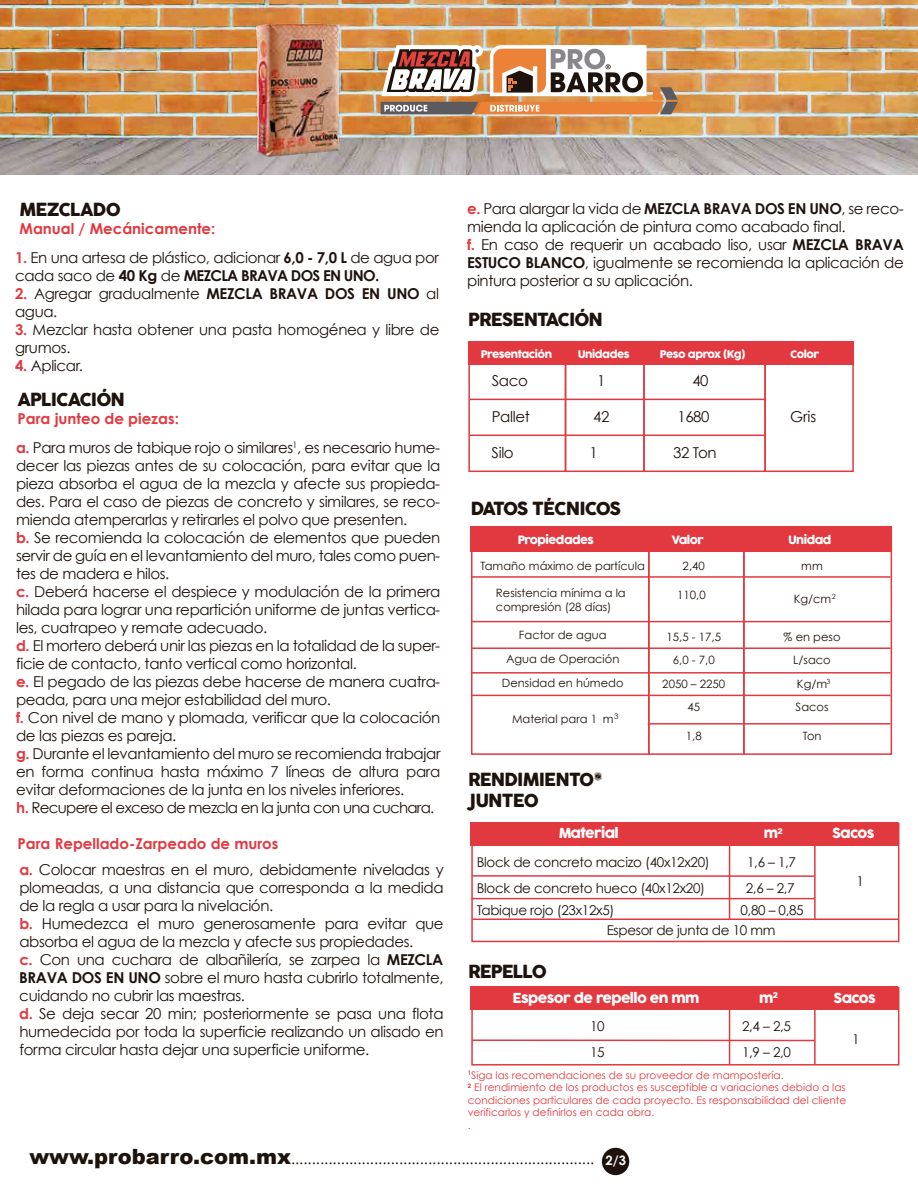
<style>
.page{position:relative;width:918px;height:1188px;background:#fff}
.page>*{position:absolute;margin:0;border:0;box-sizing:border-box;transform-origin:0 0}
.t1{font:17.7px/21px "Cocogoose";letter-spacing:-.05em;color:#1e120d}
.t2{font:17.7px "Cocogoose";letter-spacing:-.08em;color:#1e120d}
.t3{font:15px/18px "Century Gothic";letter-spacing:-.025em;color:#1e120d}
.t4{font:700 15px "Century Gothic";color:#e23940}
.t5{font:13.5px/26.4px "Century Gothic";letter-spacing:-.025em;color:#1e120d}
.t6{font:13.5px "Cocogoose";letter-spacing:-.05em;color:#fff}
.t7{font:11.4px/23.5px "Century Gothic";color:#1e120d;text-align:center}
.t8{font:11.25px "Cocogoose";letter-spacing:-.05em;color:#fff}
.t9{font:10.5px/12.6px "Century Gothic";color:#e23940}
.t10{font:10.2px "Cocogoose";letter-spacing:-.05em;color:#fff}
.t11{font:7.8px "Century Gothic";color:#1e120d}
.t12{font:7.05px "Century Gothic";color:#1e120d}
.s1{font-weight:700;color:#e23940}
.s2{font-weight:700}
.s3{font-family:"Arial";font-weight:900;font-size:21px}
</style>
<div class="page">
<img style="left:0;top:0;width:918px;height:175px">
<div style="left:468px;top:341px;width:386px;height:24px;background:#e23940"></div>
<div style="left:468px;top:342px;width:98px;height:130px;border:2px solid #e23940"></div>
<div style="left:565px;top:342px;width:80px;height:130px;border:2px solid #e23940"></div>
<div style="left:643px;top:342px;width:123px;height:130px;border:2px solid #e23940"></div>
<div style="left:764px;top:342px;width:90px;height:130px;border:2px solid #e23940"></div>
<hr style="left:470px;top:399px;width:295px;height:1px;background:#e23940">
<hr style="left:470px;top:435px;width:295px;height:1px;background:#e23940">
<div style="left:470px;top:822px;width:428px;height:24px;background:#e23940"></div>
<div style="left:471px;top:822px;width:428px;height:120px;border:2px solid #e23940"></div>
<div style="left:471px;top:526px;width:421px;height:26px;background:#e23940"></div>
<div style="left:471px;top:526px;width:179px;height:229px;border:2px solid #e23940"></div>
<div style="left:648px;top:526px;width:97px;height:229px;border:2px solid #e23940"></div>
<div style="left:743px;top:526px;width:149px;height:229px;border:2px solid #e23940"></div>
<hr style="left:472px;top:576px;width:419px;height:2px;background:#e23940">
<hr style="left:472px;top:621px;width:419px;height:1px;background:#e23940">
<hr style="left:472px;top:647px;width:419px;height:2px;background:#e23940">
<hr style="left:472px;top:672px;width:419px;height:2px;background:#e23940">
<hr style="left:472px;top:695px;width:419px;height:1px;background:#e23940">
<hr style="left:648px;top:723px;width:243px;height:2px;background:#e23940">
<hr style="left:472px;top:875px;width:343px;height:2px;background:#e23940">
<hr style="left:472px;top:919px;width:426px;height:1px;background:#e23940">
<hr style="left:471px;top:898px;width:344px;height:1px;background:#e23940">
<hr style="left:729px;top:842px;width:1px;height:78px;background:#e23940">
<hr style="left:814px;top:842px;width:2px;height:78px;background:#e23940">
<div style="left:470px;top:987px;width:428px;height:23px;background:#e23940"></div>
<div style="left:471px;top:987px;width:428px;height:79px;border:2px solid #e23940"></div>
<hr style="left:472px;top:1039px;width:343px;height:2px;background:#e23940">
<hr style="left:729px;top:1007px;width:1px;height:58px;background:#e23940">
<hr style="left:814px;top:1007px;width:2px;height:58px;background:#e23940">
<div style="left:602px;top:1148px;width:27px;height:27px;background:#1e120d;border-radius:50%"></div>
<img style="left:234px;top:11px;width:127px;height:158px">
<svg style="left:381px;top:45px;width:297px;height:69px"></svg>
<p class="t1" style="left:20px;top:199px;width:103px">MEZCLADO</p>
<p class="t4" style="left:20px;top:217px;width:197px">Manual / Mecánicamente:</p>
<p class="t3" style="left:15px;top:248px;width:426px"><span class="s1">1.</span> En una artesa de plástico, adicionar <span class="s2">6,0 - 7,0 L</span> de agua por cada saco de <span class="s2">40 Kg</span> de <span class="s2">MEZCLA BRAVA DOS EN UNO.</span></p>
<p class="t3" style="left:15px;top:284px;width:426px"><span class="s1">2.</span> Agregar gradualmente <span class="s2">MEZCLA BRAVA DOS EN UNO</span> al agua.</p>
<p class="t3" style="left:15px;top:320px;width:426px"><span class="s1">3.</span> Mezclar hasta obtener una pasta homogénea y libre de grumos.</p>
<p class="t3" style="left:15px;top:356px;width:69px"><span class="s1">4.</span> Aplicar.</p>
<p class="t1" style="left:18px;top:390px;width:109px">APLICACIÓN</p>
<p class="t4" style="left:18px;top:407px;width:163px">Para junteo de piezas:</p>
<p class="t3" style="left:16px;top:439px;width:426px"><span class="s1">a.</span> Para muros de tabique rojo o similares<sup>1</sup>, es necesario hume&shy;decer las piezas antes de su colocación, para evitar que la pieza absorba el agua de la mezcla y afecte sus propieda&shy;des. Para el caso de piezas de concreto y similares, se reco&shy;mienda atemperarlas y retirarles el polvo que presenten.<br><span class="s1">b.</span> Se recomienda la colocación de elementos que pueden servir de guía en el levantamiento del muro, tales como puen&shy;tes de madera e hilos.<br><span class="s1">c.</span> Deberá hacerse el despiece y modulación de la primera hilada para lograr una repartición uniforme de juntas vertica&shy;les, cuatrapeo y remate adecuado.<br><span class="s1">d.</span> El mortero deberá unir las piezas en la totalidad de la super&shy;ficie de contacto, tanto vertical como horizontal.<br><span class="s1">e.</span> El pegado de las piezas debe hacerse de manera cuatra&shy;peada, para una mejor estabilidad del muro.<br><span class="s1">f.</span> Con nivel de mano y plomada, verificar que la colocación de las piezas es pareja.<br><span class="s1">g.</span> Durante el levantamiento del muro se recomienda trabajar en forma continua hasta máximo 7 líneas de altura para evitar deformaciones de la junta en los niveles inferiores.<br><span class="s1">h.</span> Recupere el exceso de mezcla en la junta con una cuchara.</p>
<p class="t4" style="left:18px;top:833px;width:262px">Para Repellado-Zarpeado de muros</p>
<p class="t3" style="left:19px;top:860px;width:426px"><span class="s1">a.</span> Colocar maestras en el muro, debidamente niveladas y plomeadas, a una distancia que corresponda a la medida de la regla a usar para la nivelación.<br><span class="s1">b.</span> Humedezca el muro generosamente para evitar que absorba el agua de la mezcla y afecte sus propiedades.<br><span class="s1">c.</span> Con una cuchara de albañilería, se zarpea la <span class="s2">MEZCLA BRAVA DOS EN UNO</span> sobre el muro hasta cubrirlo totalmente, cuidando no cubrir las maestras.<br><span class="s1">d.</span> Se deja secar 20 min; posteriormente se pasa una flota humedecida por toda la superficie realizando un alisado en forma circular hasta dejar una superficie uniforme.</p>
<p class="t3" style="left:467px;top:199px;width:438px"><span class="s1">e.</span> Para alargar la vida de <span class="s2">MEZCLA BRAVA DOS EN UNO</span>, se reco&shy;mienda la aplicación de pintura como acabado final.<br><span class="s1">f.</span> En caso de requerir un acabado liso, usar <span class="s2">MEZCLA BRAVA ESTUCO BLANCO</span>, igualmente se recomienda la aplicación de pintura posterior a su aplicación.</p>
<p class="t1" style="left:468px;top:310px;width:136px">PRESENTACIÓN</p>
<p class="t10" style="left:481px;top:347px;width:73px">Presentación</p>
<p class="t10" style="left:578px;top:347px;width:53px">Unidades</p>
<p class="t10" style="left:660px;top:347px;width:87px">Peso aprox (Kg)</p>
<p class="t10" style="left:790px;top:347px;width:31px">Color</p>
<p class="t3" style="left:492px;top:372px;width:38px">Saco</p>
<p class="t3" style="left:597px;top:372px;width:10px">1</p>
<p class="t3" style="left:692px;top:372px;width:18px">40</p>
<p class="t3" style="left:492px;top:407px;width:40px">Pallet</p>
<p class="t3" style="left:593px;top:407px;width:18px">42</p>
<p class="t3" style="left:677px;top:407px;width:34px">1680</p>
<p class="t3" style="left:492px;top:443px;width:24px">Silo</p>
<p class="t3" style="left:589px;top:443px;width:10px">1</p>
<p class="t3" style="left:673px;top:443px;width:45px">32 Ton</p>
<p class="t3" style="left:790px;top:408px;width:28px">Gris</p>
<p class="t2" style="left:471px;top:497px;width:152px">DATOS TÉCNICOS</p>
<p class="t8" style="left:518px;top:532px;width:78px">Propiedades</p>
<p class="t8" style="left:672px;top:532px;width:34px">Valor</p>
<p class="t8" style="left:788px;top:532px;width:45px">Unidad</p>
<p class="t7" style="left:481px;top:554px;width:166px">Tamaño máximo de partícula</p>
<p class="t7" style="left:683px;top:554px;width:24px">2,40</p>
<p class="t7" style="left:801px;top:554px;width:23px">mm</p>
<p class="t7" style="left:496px;top:586px;width:131px;line-height:13.5px;text-align:left">Resistencia mínima a la compresión (28 días)</p>
<p class="t7" style="left:677px;top:583px;width:30px">110,0</p>
<p class="t7" style="left:794px;top:587px;width:44px">Kg/cm<sup>2</sup></p>
<p class="t7" style="left:502px;top:622px;width:123px;line-height:24px">Factor de agua<br>Agua de Operación<br>Densidad en húmedo</p>
<p class="t7" style="left:512px;top:706px;width:103px">Material para 1 m</p>
<p class="t11" style="left:614px;top:711px;width:6px">3</p>
<p class="t1" style="left:468px;top:769px;width:137px">RENDIMIENTO<sup>2<br></sup>JUNTEO</p>
<p class="t7" style="left:662px;top:625px;width:64px">15,5 - 17,5<br>6,0 - 7,0<br>2050 – 2250<br>45</p>
<p class="t7" style="left:686px;top:724px;width:17px">1,8</p>
<p class="t7" style="left:784px;top:625px;width:58px">% en peso<br>L/saco<br>Kg/m<br>Sacos</p>
<p class="t7" style="left:803px;top:724px;width:20px">Ton</p>
<p class="t12" style="left:827px;top:677px;width:5px">3</p>
<p class="t6" style="left:559px;top:824px;width:62px">Material</p>
<p class="t6" style="left:764px;top:824px;width:21px">m<sup>2</sup></p>
<p class="t6" style="left:832px;top:824px;width:44px">Sacos</p>
<p class="t5" style="left:477px;top:849px;width:235px">Block de concreto macizo (40x12x20)</p>
<p class="t5" style="left:747px;top:849px;width:50px">1,6 – 1,7</p>
<p class="t5" style="left:477px;top:874px;width:230px">Block de concreto hueco (40x12x20)</p>
<p class="t5" style="left:746px;top:874px;width:50px">2,6 – 2,7</p>
<p class="t5" style="left:477px;top:897px;width:139px">Tabique rojo (23x12x5)</p>
<p class="t5" style="left:607px;top:900px;width:199px;line-height:20.1px;text-indent:134px">0,80 – 0,85<br>Espesor de junta de 10 mm</p>
<p class="t1" style="left:468px;top:962px;width:80px">REPELLO</p>
<p class="t5" style="left:857px;top:868px;width:9px">1</p>
<p class="t6" style="left:513px;top:988px;width:188px">Espesor de repello en mm</p>
<p class="t6" style="left:759px;top:988px;width:20px">m<sup>2</sup></p>
<p class="t6" style="left:833px;top:988px;width:44px">Sacos</p>
<p class="t5" style="left:852px;top:1025px;width:9px">1</p>
<p class="t5" style="left:590px;top:1013px;width:16px">10<br>15</p>
<p class="t5" style="left:742px;top:1013px;width:50px">2,4 – 2,5<br>1,9 – 2,0</p>
<p class="t9" style="left:468px;top:1068px;width:380px"><sup>1</sup>Siga las recomendaciones de su proveedor de mampostería.<br><sup>2</sup> El rendimiento de los productos es susceptible a variaciones debido a las condiciones particulares de cada proyecto. Es responsabilidad del cliente verificarlos y definirlos en cada obra.<br>.</p>
<p class="t3" style="left:29px;top:1149px;width:598px"><span class="s3">www.probarro.com.mx</span>......................................................................... <sub>2/3</sub></p>
</div>
